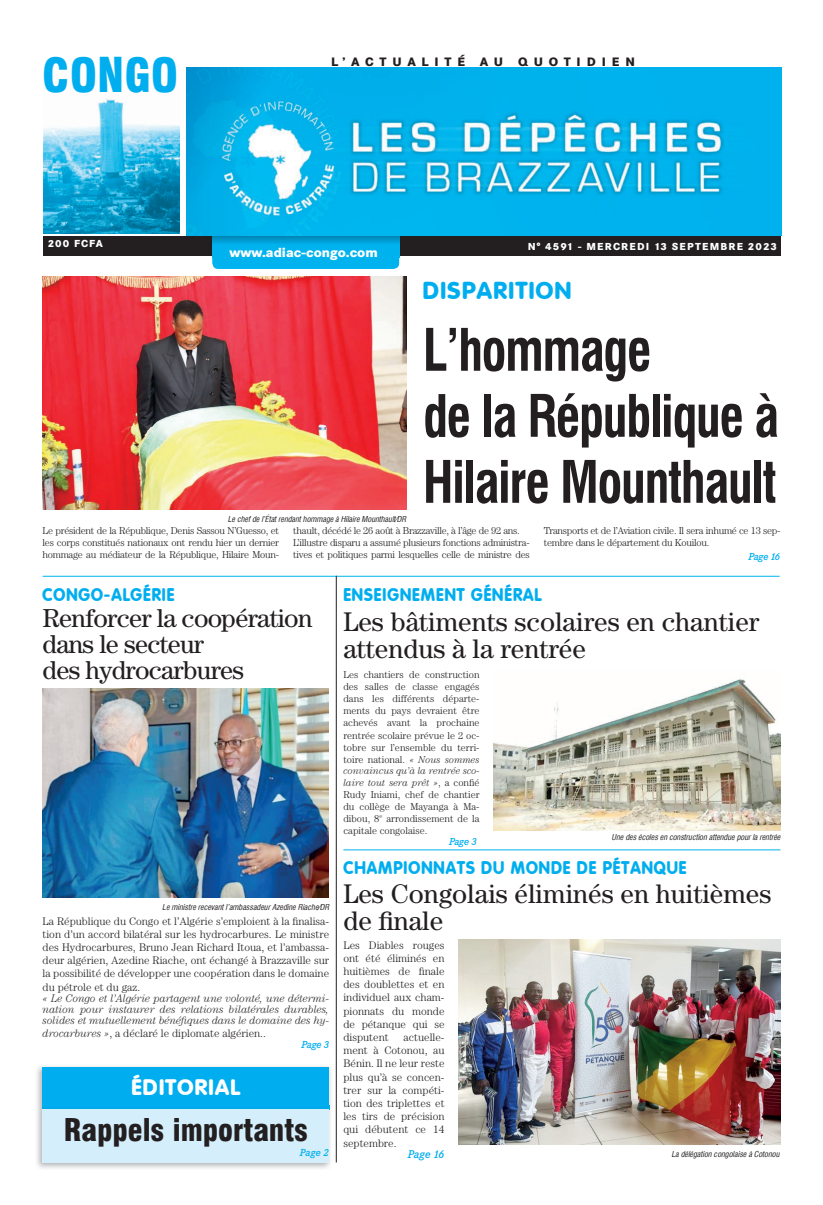
<style>
.page{position:relative;width:823px;height:1205px;background:#fff}
.page>*{position:absolute;margin:0;border:0;box-sizing:border-box;transform-origin:0 0}
.t1{font:700 57px/66px "Corporate Condensed";letter-spacing:-.025em;color:#231f20;scale:.9 1}
.t2{font:900 46px "Corporate Condensed";color:#00aeef}
.t3{font:900 30px "Corporate Condensed";color:#231f20}
.t4{font:27px/27px "Century";color:#231f20}
.t5{font:26px/26px "Century";letter-spacing:-.025em;color:#231f20}
.t6{font:800 24px "Corporate Rounded";letter-spacing:.06em;color:#00aeef}
.t7{font:800 22px "Corporate Rounded";letter-spacing:.06em;color:#fff}
.t8{font:800 18px "Corporate Rounded";letter-spacing:.06em;color:#00aeef;scale:.91 1}
.t9{font:800 13px "Corporate SBQ";color:#fff}
.t10{font:800 12px "Corporate SBQ";letter-spacing:.485em;color:#231f20}
.t11{font:300 11px/13.2px "Century";color:#231f20;text-align:justify}
.t12{font:italic 300 11px/11px "Century";color:#231f20;text-align:justify;scale:.95 1}
.t13{font:italic 500 11px "Corporate EBQ";color:#00aeef}
.t14{font:300 10px/12px "Century";letter-spacing:-.025em;color:#231f20;text-align:justify}
.t15{font:800 10px "Corporate SBQ";letter-spacing:.11em;color:#fff}
.t16{font:italic 500 10px "Corporate EBQ";letter-spacing:-.025em;color:#00aeef}
.t17{font:italic 8px "Corporate Condensed";color:#231f20}
.s1{font-style:italic}
</style>
<div class="page">
<div style="left:43px;top:236px;width:737px;height:19px;background:#231f20"></div>
<img style="left:43px;top:98px;width:136px;height:135px">
<img style="left:186px;top:67px;width:594px;height:169px">
<div style="left:212px;top:257px;width:187px;height:12px;background:#00b3ef"></div>
<svg style="left:212px;top:236px;width:187px;height:21px"></svg>
<img style="left:37px;top:1066px;width:294px;height:103px">
<div style="left:42px;top:1067px;width:287px;height:42px;background:#00aeef"></div>
<img style="left:37px;top:1106px;width:294px;height:11px">
<img style="left:42px;top:1106px;width:287px;height:3px">
<div style="left:42px;top:1109px;width:286px;height:53px;background:#d4effb"></div>
<img style="left:42px;top:276px;width:364px;height:233px">
<hr style="left:43px;top:576px;width:736px;height:1px;background:#00b3ef">
<img style="left:493px;top:679px;width:287px;height:151px">
<img style="left:42px;top:689px;width:286px;height:208px">
<hr style="left:343px;top:849px;width:437px;height:1px;background:#00b3ef">
<img style="left:458px;top:940px;width:322px;height:204px">
<hr style="left:335px;top:576px;width:1px;height:586px;background:#231f20">
<h2 class="t2" style="left:42px;top:48px;width:137px">CONGO</h2>
<p class="t10" style="left:331px;top:54px;width:305px">L’ACTUALITÉ AU QUOTIDIEN</p>
<p class="t15" style="left:48px;top:237px;width:57px">200 FCFA</p>
<h3 class="t9" style="left:229px;top:245px;width:150px">www.adiac-congo.com</h3>
<p class="t17" style="left:228px;top:514px;width:180px">Le chef de l’État rendant hommage à Hilaire Mounthault/DR</p>
<p class="t15" style="left:527px;top:240px;width:250px">N° 4591 - MERCREDI 13 SEPTEMBRE 2023</p>
<h3 class="t6" style="left:422px;top:276px;width:150px">DISPARITION</h3>
<h1 class="t1" style="left:422px;top:317px;width:397px">L’hommage<br>de la République à<br>Hilaire Mounthault</h1>
<p class="t14" style="left:43px;top:525px;width:238px">Le président de la République, Denis Sassou N’Guesso, et les corps constitués nationaux ont rendu hier un dernier hommage au médiateur de la République, Hilaire Moun-</p>
<p class="t14" style="left:293px;top:525px;width:238px;text-align:left">thault, décédé le 26 août à Brazzaville, à l’âge de 92 ans.<br>L’illustre disparu a assumé plusieurs fonctions administra&shy;tives et politiques parmi lesquelles celle de ministre des</p>
<p class="t14" style="left:543px;top:525px;width:238px">Transports et de l’Aviation civile. Il sera inhumé ce 13 sep&shy;tembre dans le département du Kouilou.</p>
<p class="t16" style="left:748px;top:551px;width:33px">Page 16</p>
<h3 class="t8" style="left:43px;top:584px;width:146px">CONGO-ALGÉRIE</h3>
<h3 class="t5" style="left:43px;top:605px;width:271px">Renforcer la coopération dans le secteur<br>des hydrocarbures</h3>
<p class="t17" style="left:162px;top:903px;width:168px">Le ministre recevant l’ambassadeur Azedine Riache/DR</p>
<p class="t11" style="left:43px;top:914px;width:288px">La République du Congo et l’Algérie s’emploient à la finalisa&shy;tion d’un accord bilatéral sur les hydrocarbures. Le ministre des Hydrocarbures, Bruno Jean Richard Itoua, et l’ambassa&shy;deur algérien, Azedine Riache, ont échangé à Brazzaville sur la possibilité de développer une coopération dans le domaine du pétrole et du gaz.</p>
<p class="t12" style="left:43px;top:992px;width:303px">« Le Congo et l’Algérie partagent une volonté, une détermi&shy;nation pour instaurer des relations bilatérales durables, solides et mutuellement bénéfiques dans le domaine des hy-</p>
<p class="t11" style="left:43px;top:1026px;width:225px"><span class="s1">drocarbures »</span>, a déclaré le diplomate algérien..</p>
<p class="t16" style="left:301px;top:1038px;width:29px">Page 3</p>
<h3 class="t7" style="left:131px;top:1074px;width:110px">ÉDITORIAL</h3>
<h3 class="t3" style="left:64px;top:1112px;width:245px">Rappels importants</h3>
<p class="t16" style="left:300px;top:1146px;width:30px">Page 2</p>
<h3 class="t8" style="left:343px;top:584px;width:219px">ENSEIGNEMENT GÉNÉRAL</h3>
<h3 class="t4" style="left:343px;top:608px;width:417px">Les bâtiments scolaires en chantier attendus à la rentrée</h3>
<p class="t14" style="left:343px;top:669px;width:138px">Les chantiers de construction des salles de classe engagés dans les différents départe&shy;ments du pays devraient être achevés avant la prochaine rentrée scolaire prévue le 2 oc&shy;tobre sur l’ensemble du terri&shy;toire national. <span class="s1">« Nous sommes</span></p>
<p class="t14" style="left:343px;top:764px;width:138px"><span class="s1">convaincus qu’à la rentrée sco&shy;laire tout sera prêt »</span>, a confié Rudy Iniami, chef de chantier du collège de Mayanga à Ma&shy;dibou, 8<sup>e</sup> arrondissement de la capitale congolaise.</p>
<p class="t16" style="left:449px;top:835px;width:29px">Page 3</p>
<p class="t17" style="left:611px;top:832px;width:170px">Une des écoles en construction attendue pour la rentrée</p>
<h3 class="t8" style="left:343px;top:856px;width:378px">CHAMPIONNATS DU MONDE DE PÉTANQUE</h3>
<h3 class="t4" style="left:343px;top:880px;width:429px">Les Congolais éliminés en huitièmes de finale</h3>
<p class="t11" style="left:343px;top:938px;width:103px">Les Diables rouges ont été éliminés en huitièmes de finale des doublettes et en individuel aux cham&shy;pionnats du monde de pétanque qui se disputent</p>
<p class="t11" style="left:343px;top:1030px;width:103px;text-indent:60px">actuelle&shy;ment à Cotonou, au Bénin. Il ne leur reste plus qu’à se concen&shy;trer sur la compéti&shy;tion des triplettes et les tirs de précision qui débutent ce 14 septembre.</p>
<p class="t13" style="left:407px;top:1147px;width:38px">Page 16</p>
<p class="t17" style="left:671px;top:1149px;width:109px">La délégation congolaise à Cotonou</p>
</div>
